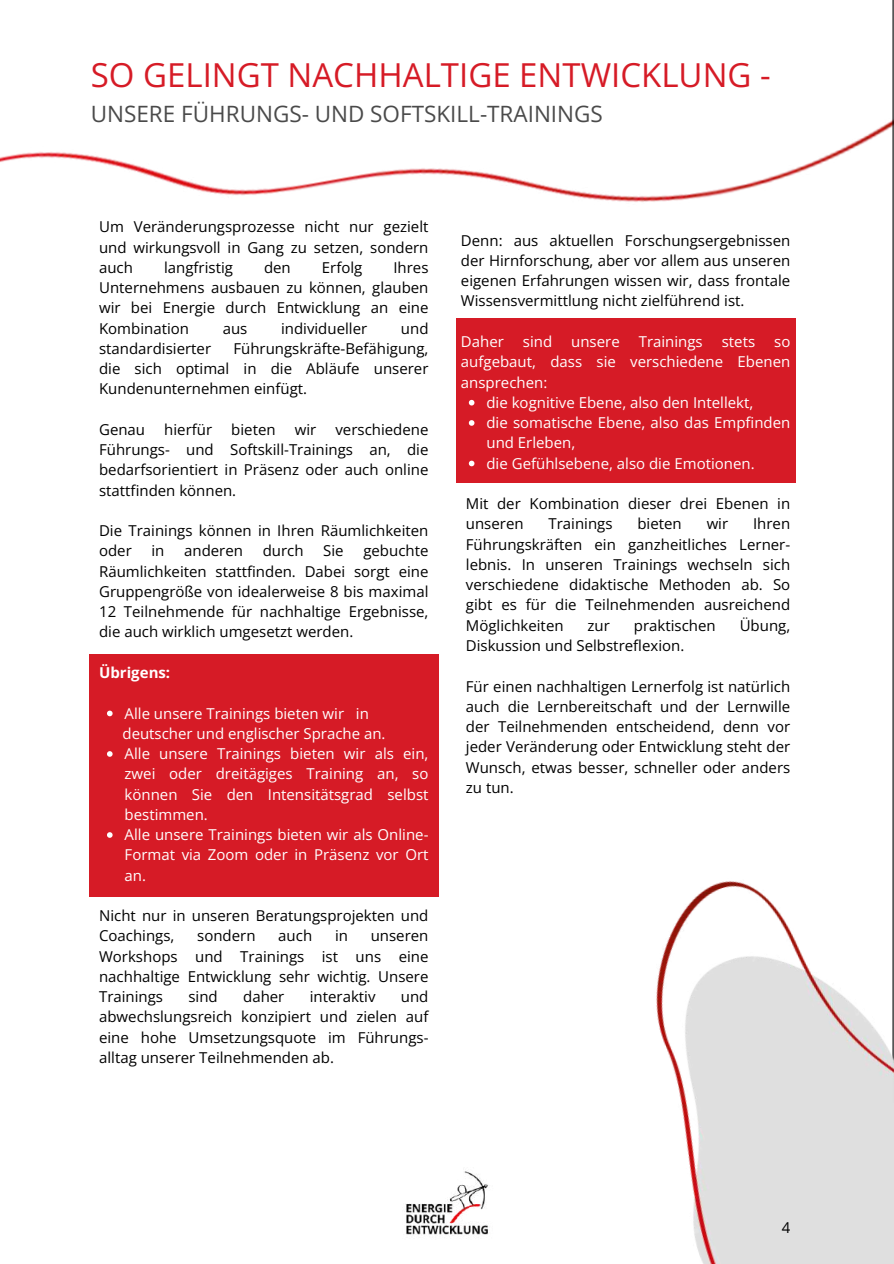
<style>
.page{position:relative;width:894px;height:1264px;background:#fff}
.page>*{position:absolute;margin:0;border:0;box-sizing:border-box;transform-origin:0 0}
.t1{font:33px "Open Sans";color:#d61b26}
.t2{font:22.5px "Open Sans";color:#4a4a4a}
.t3{font:15px/20.2px "Open Sans";color:#000;text-align:justify}
.t4{font:15px/20.2px "Open Sans";color:#fff}
.t5{font:700 15px "Open Sans";color:#fff}
.t6{font:15px "Open Sans";color:#000}
</style>
<div class="page">
<img style="left:0;top:120px;width:892px;height:238px">
<hr style="left:892px;top:0;width:1px;height:1102px;background:#000">
<img style="left:405px;top:1171px;width:83px;height:65px">
<div style="left:456px;top:318px;width:339px;height:164px;background:#d61b26"></div>
<img style="left:656px;top:771px;width:237px;height:492px">
<div style="left:89px;top:654px;width:349px;height:242px;background:#d61b26"></div>
<svg style="left:107px;top:710px;width:6px;height:6px"></svg>
<svg style="left:107px;top:751px;width:6px;height:5px"></svg>
<svg style="left:107px;top:832px;width:6px;height:5px"></svg>
<svg style="left:468px;top:400px;width:6px;height:5px"></svg>
<svg style="left:468px;top:420px;width:6px;height:6px"></svg>
<svg style="left:468px;top:460px;width:6px;height:6px"></svg>
<h1 class="t1" style="left:91px;top:52px;width:681px">SO GELINGT NACHHALTIGE ENTWICKLUNG -</h1>
<h2 class="t2" style="left:91px;top:98px;width:513px">UNSERE FÜHRUNGS- UND SOFTSKILL-TRAININGS</h2>
<p class="t3" style="left:99px;top:216px;width:331px">Um Veränderungsprozesse nicht nur gezielt und wirkungsvoll in Gang zu setzen, sondern auch</p>
<p class="t3" style="left:164px;top:257px;width:70px">langfristig</p>
<p class="t3" style="left:264px;top:257px;width:28px">den</p>
<p class="t3" style="left:322px;top:257px;width:42px">Erfolg</p>
<p class="t3" style="left:99px;top:257px;width:331px;text-indent:294px">Ihres Unternehmens ausbauen zu können, glauben wir bei Energie durch Entwicklung an eine Kombination</p>
<p class="t3" style="left:223px;top:317px;width:26px">aus</p>
<p class="t3" style="left:281px;top:317px;width:88px">individueller</p>
<p class="t3" style="left:401px;top:317px;width:29px">und</p>
<p class="t3" style="left:99px;top:338px;width:331px;text-indent:134px">Führungskräfte-Befähigung, die sich optimal in die Abläufe unserer Kundenunternehmen einfügt.</p>
<p class="t3" style="left:99px;top:419px;width:48px">Genau</p>
<p class="t3" style="left:164px;top:419px;width:49px">hierfür</p>
<p class="t3" style="left:231px;top:419px;width:46px">bieten</p>
<p class="t3" style="left:295px;top:419px;width:23px">wir</p>
<p class="t3" style="left:99px;top:338px;width:113px">standardisierter</p>
<p class="t3" style="left:99px;top:419px;width:331px;text-indent:236px">verschiedene Fü hrungs- und Softskill-Trainings an, die bedarfsorientiert in Präsenz oder auch online stattfinden können.</p>
<p class="t3" style="left:99px;top:520px;width:331px">Die Trainings können in Ihren Räumlichkeiten oder</p>
<p class="t3" style="left:99px;top:540px;width:331px;text-indent:264px">gebuchte Räumlichkeiten stattfinden. Dabei sorgt eine Gruppengröße von idealerweise 8 bis maximal 12 Teilnehmende für nachhaltige Ergebnisse, die auch wirklich umgesetzt werden.</p>
<p class="t5" style="left:99px;top:662px;width:73px">Übrigens:</p>
<p class="t4" style="left:122px;top:702px;width:307px">Alle unsere Trainings bieten wir in deutscher und englischer Sprache an.<br>Alle unsere Trainings bieten wir als ein, zwei oder dreitägiges Training an, so können Sie den Intensitätsgrad selbst bestimmen.<br>Alle unsere Trainings bieten wir als Online-<br>Format via Zoom oder in Präsenz vor Ort an.</p>
<p class="t3" style="left:99px;top:905px;width:331px">Nicht nur in unseren Beratungsprojekten und<br>Coachings,</p>
<p class="t3" style="left:151px;top:540px;width:14px">in</p>
<p class="t3" style="left:184px;top:540px;width:60px">anderen</p>
<p class="t3" style="left:263px;top:540px;width:42px">durch</p>
<p class="t3" style="left:323px;top:540px;width:22px">Sie</p>
<p class="t3" style="left:197px;top:925px;width:60px">sondern</p>
<p class="t3" style="left:278px;top:925px;width:35px">auch</p>
<p class="t3" style="left:335px;top:925px;width:14px">in</p>
<p class="t3" style="left:99px;top:925px;width:331px;text-indent:271px">unseren Workshops und Trainings ist uns eine nachhaltige Entwicklung sehr wichtig. Unsere Trainings</p>
<p class="t3" style="left:99px;top:986px;width:331px;text-indent:302px">und abwechslungsreich konzipiert und zielen auf eine hohe Umsetzungsquote im Führungs&shy;alltag unserer Teilnehmenden ab.</p>
<p class="t3" style="left:188px;top:986px;width:31px">sind</p>
<p class="t3" style="left:243px;top:986px;width:43px">daher</p>
<p class="t3" style="left:310px;top:986px;width:67px">interaktiv</p>
<p class="t3" style="left:461px;top:230px;width:331px">Denn: aus aktuellen Forschungsergebnissen der Hirnforschung, aber vor allem aus unseren eigenen Erfahrungen wissen wir, dass frontale Wissensvermittlung nicht zielfü hrend ist.</p>
<p class="t4" style="left:461px;top:331px;width:44px">Daher</p>
<p class="t4" style="left:522px;top:331px;width:31px">sind</p>
<p class="t4" style="left:571px;top:331px;width:50px">unsere</p>
<p class="t4" style="left:638px;top:331px;width:65px">Trainings</p>
<p class="t4" style="left:721px;top:331px;width:35px">stets</p>
<p class="t4" style="left:774px;top:331px;width:18px">so</p>
<p class="t4" style="left:461px;top:351px;width:331px">aufgebaut, dass sie verschiedene Ebenen</p>
<p class="t4" style="left:461px;top:371px;width:88px">ansprechen:</p>
<p class="t4" style="left:486px;top:392px;width:268px">die kognitive Ebene, also den Intellekt,</p>
<p class="t4" style="left:486px;top:412px;width:305px">die somatische Ebene, also das Empfinden</p>
<p class="t4" style="left:486px;top:432px;width:90px">und Erleben,</p>
<p class="t4" style="left:486px;top:452px;width:269px">die Gefühlsebene, also die Emotionen.</p>
<p class="t3" style="left:466px;top:493px;width:326px">Mit der Kombination dieser drei Ebenen in unseren</p>
<p class="t3" style="left:466px;top:513px;width:326px;text-indent:287px">Ihren Führungskräften ein ganzheitliches Lerner&shy;lebnis. In unseren Trainings wechseln sich verschiedene didaktische Methoden ab. So gibt es fü r die Teilnehmenden ausreichend Möglichkeiten</p>
<p class="t3" style="left:548px;top:513px;width:65px">Trainings</p>
<p class="t3" style="left:637px;top:513px;width:46px">bieten</p>
<p class="t3" style="left:706px;top:513px;width:23px">wir</p>
<p class="t3" style="left:587px;top:614px;width:24px">zur</p>
<p class="t3" style="left:633px;top:614px;width:83px">praktischen</p>
<p class="t3" style="left:739px;top:614px;width:52px">Übung,</p>
<p class="t3" style="left:466px;top:635px;width:220px">Diskussion und Selbstreflexion.</p>
<p class="t3" style="left:466px;top:675px;width:326px">Fü r einen nachhaltigen Lernerfolg ist natü rlich auch die Lernbereitschaft und der Lernwille der Teilnehmenden entscheidend, denn vor jeder Veränderung oder Entwicklung steht der Wunsch, etwas besser, schneller oder anders zu tun.</p>
<p class="t6" style="left:781px;top:1217px;width:10px">4</p>
</div>
